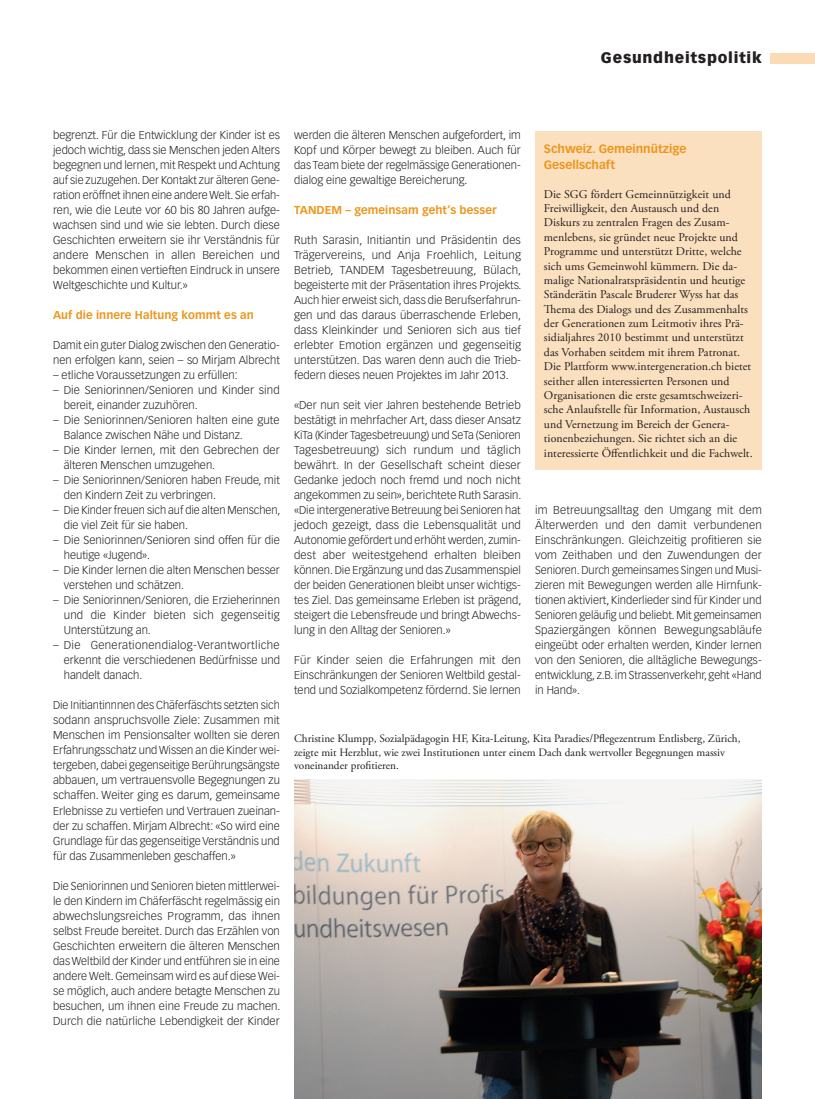
<style>
.page{position:relative;width:815px;height:1099px;background:#fff}
.page>*{position:absolute;margin:0;border:0;box-sizing:border-box;transform-origin:0 0}
.t1{font:900 15px "Vectora LT Std";letter-spacing:.05em;color:#231f20}
.t2{font:11.88px/14.4px "Adobe Garamond Pro";letter-spacing:.005em;color:#231f20}
.t3{font:700 11.88px/16.2px "Vectora LT Std";color:#ee961c}
.t4{font:300 11.25px/15px "Vectora LT Std";color:#231f20;text-align:justify}
.t5{font:11.25px/13.5px "Adobe Garamond Pro";color:#231f20}
.t6{font:700 11.25px "Vectora LT Std";letter-spacing:.005em;color:#ee961c}
</style>
<div class="page">
<div style="left:770px;top:53px;width:45px;height:10px;background:#fbdbb3"></div>
<div style="left:535px;top:131px;width:227px;height:338px;background:#fbe0bf"></div>
<img style="left:294px;top:779px;width:468px;height:319px">
<h1 class="t1" style="left:601px;top:49px;width:162px">Gesundheitspolitik</h1>
<p class="t4" style="left:53px;top:128px;width:228px">begrenzt. Fü r die Entwicklung der Kinder ist es jedoch wichtig, dass sie Menschen jeden Alters begegnen und lernen, mit Respekt und Achtung auf sie zuzugehen. Der Kontakt zur ä lteren Gene&shy;ration eröffnet ihnen eine andere Welt. Sie erfah&shy;ren, wie die Leute vor 60 bis 80 Jahren aufge&shy;wachsen sind und wie sie lebten. Durch diese Geschichten erweitern sie ihr Verstä ndnis fü r andere Menschen in allen Bereichen und bekommen einen vertieften Eindruck in unsere Weltgeschichte und Kultur.»</p>
<p class="t6" style="left:53px;top:308px;width:202px">Auf die innere Haltung kommt es an</p>
<p class="t4" style="left:53px;top:338px;width:228px">Damit ein guter Dialog zwischen den Generatio&shy;nen erfolgen kann, seien – so Mirjam Albrecht</p>
<p class="t4" style="left:53px;top:368px;width:186px">– etliche Voraussetzungen zu erfüllen:</p>
<p class="t4" style="left:64px;top:383px;width:217px;text-indent:-11px">– Die Seniorinnen/Senioren und Kinder sind bereit, einander zuzuhören.</p>
<p class="t4" style="left:64px;top:413px;width:217px;text-indent:-11px">– Die Seniorinnen/Senioren halten eine gute<br>Balance zwischen Nähe und Distanz.</p>
<p class="t4" style="left:64px;top:443px;width:217px;text-indent:-11px">– Die Kinder lernen, mit den Gebrechen der ä lteren Menschen umzugehen.</p>
<p class="t4" style="left:64px;top:473px;width:218px;text-indent:-11px">– Die Seniorinnen/Senioren haben Freude, mit den Kindern Zeit zu verbringen.</p>
<p class="t4" style="left:64px;top:503px;width:218px;text-indent:-11px">– Die Kinder freuen sich auf die alten Menschen, die viel Zeit fü r sie haben.</p>
<p class="t4" style="left:64px;top:533px;width:218px;text-indent:-11px">– Die Seniorinnen/Senioren sind offen fü r die heutige «Jugend».</p>
<p class="t4" style="left:64px;top:563px;width:218px;text-indent:-11px">– Die Kinder lernen die alten Menschen besser verstehen und schätzen.</p>
<p class="t4" style="left:64px;top:593px;width:218px;text-indent:-11px">– Die Seniorinnen/Senioren, die Erzieherinnen und die Kinder bieten sich gegenseitig Unterstützung an.</p>
<p class="t4" style="left:64px;top:638px;width:218px;text-indent:-11px">– Die Generationendialog-Verantwortliche erkennt die verschiedenen Bedü rfnisse und handelt danach.</p>
<p class="t4" style="left:53px;top:698px;width:228px">Die Initiantinnnen des Chäferfäschts setzten sich sodann anspruchsvolle Ziele: Zusammen mit Menschen im Pensionsalter wollten sie deren Erfahrungsschatz und Wissen an die Kinder wei&shy;tergeben, dabei gegenseitige Berü hrungsä ngste abbauen, um vertrauensvolle Begegnungen zu schaffen. Weiter ging es darum, gemeinsame Erlebnisse zu vertiefen und Vertrauen zueinan&shy;der zu schaffen. Mirjam Albrecht: «So wird eine Grundlage fü r das gegenseitige Verstä ndnis und fü r das Zusammenleben geschaffen.»</p>
<p class="t4" style="left:53px;top:878px;width:229px">Die Seniorinnen und Senioren bieten mittlerwei&shy;le den Kindern im Chäferfäscht regelmässig ein abwechslungsreiches Programm, das ihnen selbst Freude bereitet. Durch das Erzählen von Geschichten erweitern die ä lteren Menschen das Weltbild der Kinder und entfü hren sie in eine andere Welt. Gemeinsam wird es auf diese Wei&shy;se möglich, auch andere betagte Menschen zu besuchen, um ihnen eine Freude zu machen.<br>Durch die natü rliche Lebendigkeit der Kinder</p>
<p class="t4" style="left:294px;top:128px;width:228px">werden die ä lteren Menschen aufgefordert, im Kopf und Körper bewegt zu bleiben. Auch fü r das Team biete der regelmässige Generationen&shy;dialog eine gewaltige Bereicherung.</p>
<p class="t6" style="left:294px;top:203px;width:204px">TANDEM – gemeinsam geht’s besser</p>
<p class="t4" style="left:294px;top:233px;width:229px">Ruth Sarasin, Initiantin und Präsidentin des Trägervereins, und Anja Froehlich, Leitung Betrieb, TANDEM Tagesbetreuung, Bü lach, begeisterte mit der Präsentation ihres Projekts.<br>Auch hier erweist sich, dass die Berufserfahrun&shy;gen und das daraus ü berraschende Erleben, dass Kleinkinder und Senioren sich aus tief erlebter Emotion ergä nzen und gegenseitig unterstützen. Das waren denn auch die Trieb&shy;federn dieses neuen Projektes im Jahr 2013.</p>
<p class="t4" style="left:294px;top:398px;width:229px">«Der nun seit vier Jahren bestehende Betrieb bestätigt in mehrfacher Art, dass dieser Ansatz KiTa (Kinder Tagesbetreuung) und SeTa (Senioren Tagesbetreuung) sich rundum und täglich bewä hrt. In der Gesellschaft scheint dieser Gedanke jedoch noch fremd und noch nicht angekommen zu sein», berichtete Ruth Sarasin. «Die intergenerative Betreuung bei Senioren hat jedoch gezeigt, dass die Lebensqualität und Autonomie gefördert und erhöht werden, zumin&shy;dest aber weitestgehend erhalten bleiben können. Die Ergänzung und das Zusammenspiel der beiden Generationen bleibt unser wichtigs&shy;tes Ziel. Das gemeinsame Erleben ist prägend, steigert die Lebensfreude und bringt Abwechs&shy;lung in den Alltag der Senioren.»</p>
<p class="t4" style="left:294px;top:653px;width:228px">Fü r Kinder seien die Erfahrungen mit den Einschränkungen der Senioren Weltbild gestal&shy;tend und Sozialkompetenz fördernd. Sie lernen</p>
<p class="t3" style="left:544px;top:140px;width:144px">Schweiz. Gemeinnützige<br>Gesellschaft</p>
<p class="t2" style="left:544px;top:187px;width:210px">Die SGG fördert Gemeinnützigkeit und Freiwilligkeit, den Austausch und den Diskurs zu zentralen Fragen des Zusam&shy;menlebens, sie gründet neue Projekte und Programme und unterstützt Dritte, welche sich ums Gemeinwohl kümmern. Die da&shy;malige Nationalratspräsidentin und heutige Ständerätin Pascale Bruderer Wyss hat das Thema des Dialogs und des Zusammenhalts der Generationen zum Leitmotiv ihres Prä&shy;sidialjahres 2010 bestimmt und unterstützt das Vorhaben seitdem mit ihrem Patronat.<br>Die Plattform www.intergeneration.ch bietet seither allen interessierten Personen und Organisationen die erste gesamtschweizeri&shy;sche Anlaufstelle für Information, Austausch und Vernetzung im Bereich der Genera&shy;tionenbeziehungen. Sie richtet sich an die interessierte Öffentlichkeit und die Fachwelt.</p>
<p class="t4" style="left:535px;top:503px;width:228px">im Betreuungsalltag den Umgang mit dem Älterwerden und den damit verbundenen Einschränkungen. Gleichzeitig profitieren sie vom Zeithaben und den Zuwendungen der Senioren. Durch gemeinsames Singen und Musi&shy;zieren mit Bewegungen werden alle Hirnfunk&shy;tionen aktiviert, Kinderlieder sind fü r Kinder und Senioren geläufig und beliebt. Mit gemeinsamen Spaziergä ngen können Bewegungsablä ufe eingeü bt oder erhalten werden, Kinder lernen von den Senioren, die alltägliche Bewegungs&shy;entwicklung, z.B. im Strassenverkehr, geht «Hand in Hand».</p>
<p class="t5" style="left:294px;top:732px;width:448px">Christine Klumpp, Sozialpädagogin HF, Kita-Leitung, Kita Paradies/Pflegezentrum Entlisberg, Zürich, zeigte mit Herzblut, wie zwei Institutionen unter einem Dach dank wertvoller Begegnungen massiv voneinander profitieren.</p>
</div>
